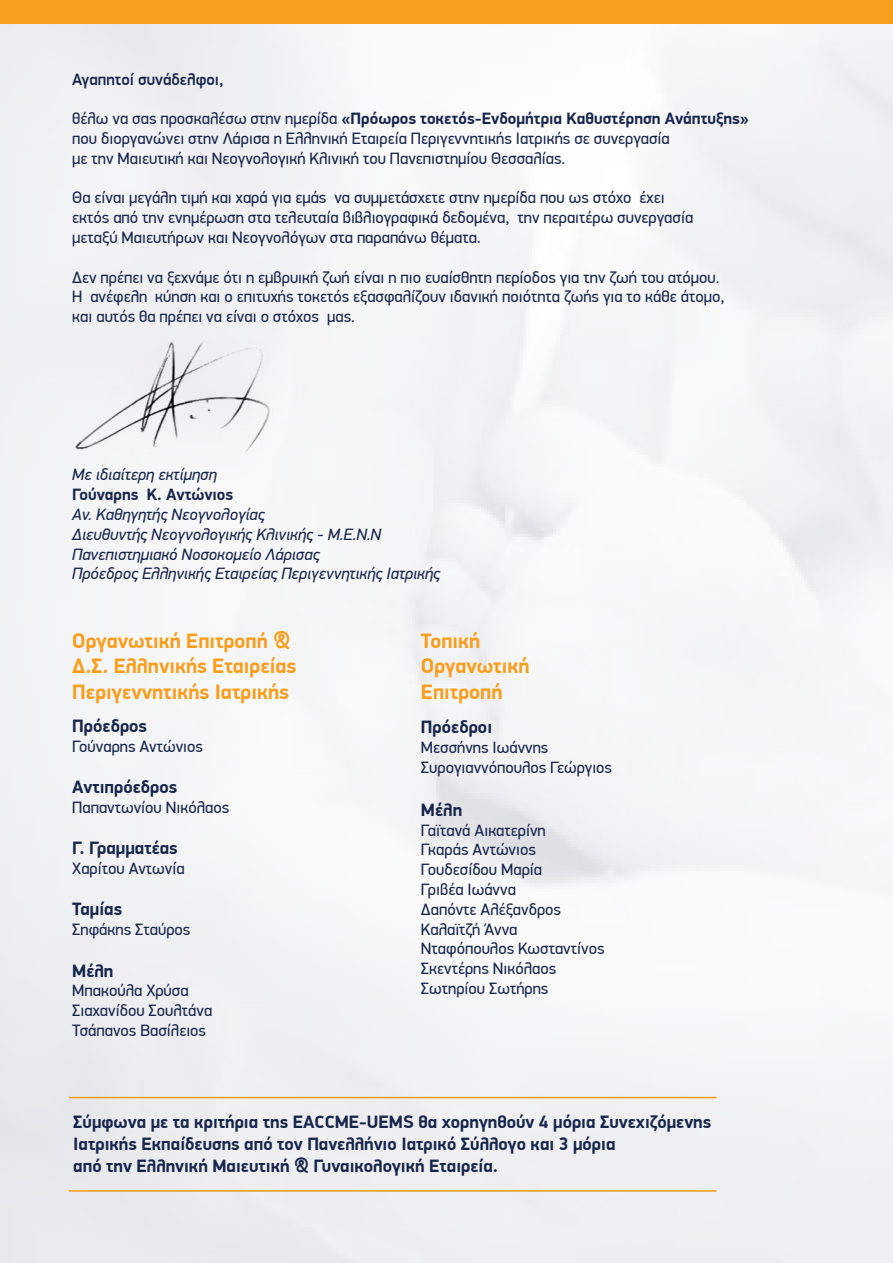
<style>
.page{position:relative;width:893px;height:1263px;background:#fff}
.page>*{position:absolute;margin:0;border:0;box-sizing:border-box;transform-origin:0 0}
.t1{font:700 21px/25.2px "PF Din Display Pro";color:#f99d1c}
.t2{font:700 18px/21.6px "PF Din Display Pro";color:#16254c}
.t3{font:16.5px/19.8px "PF Din Display Pro";color:#16254c}
.t4{font:italic 16.5px/19.8px "PF Din Display Pro";color:#16254c}
.t5{font:500 16.5px "PF Din Display Pro";color:#16254c}
.t6{font:700 16.5px "PF Din Display Pro";color:#16254c}
.s1{font-weight:700}
</style>
<div class="page">
<img style="left:1px;top:23px;width:892px;height:1239px">
<div style="left:0;top:0;width:893px;height:23px;background:#f99d1c"></div>
<img style="left:72px;top:340px;width:200px;height:119px">
<hr style="left:69px;top:1097px;width:647px;height:1px;background:#f99d1c">
<hr style="left:69px;top:1190px;width:647px;height:2px;background:#f99d1c">
<p class="t5" style="left:72px;top:69px;width:153px">Αγαπητοί συνάδελφοι,</p>
<p class="t3" style="left:72px;top:109px;width:678px">θέλω να σας προσκαλέσω στην ημερίδα <span class="s1">«Πρόωρος τοκετός-Ενδομήτρια Καθυστέρηση Ανάπτυξης» </span>που διοργανώνει στην Λάρισα η Ελληνική Εταιρεία Περιγεννητικής Ιατρικής σε συνεργασία<br>με την Μαιευτική και Νεογνολογική Κλινική του Πανεπιστημίου Θεσσαλίας.</p>
<p class="t3" style="left:72px;top:188px;width:622px">Θα είναι μεγάλη τιμή και χαρά για εμάς να συμμετάσχετε στην ημερίδα που ως στόχο έχει εκτός από την ενημέρωση στα τελευταία βιβλιογραφικά δεδομένα, την περαιτέρω συνεργασία μεταξύ Μαιευτήρων και Νεογνολόγων στα παραπάνω θέματα.</p>
<p class="t3" style="left:72px;top:267px;width:654px">Δεν πρέπει να ξεχνάμε ότι η εμβρυική ζωή είναι η πιο ευαίσθητη περίοδος για την ζωή του ατόμου.<br>Η ανέφελη κύηση και ο επιτυχής τοκετός εξασφαλίζουν ιδανική ποιότητα ζωής για το κάθε άτομο, και αυτός θα πρέπει να είναι ο στόχος μας.</p>
<p class="t4" style="left:72px;top:465px;width:146px">Με ιδιαίτερη εκτίμηση</p>
<p class="t6" style="left:72px;top:484px;width:162px">Γούναρης Κ. Αντώνιος</p>
<p class="t4" style="left:72px;top:504px;width:370px">Αν. Καθηγητής Νεογνολογίας<br>Διευθυντής Νεογνολογικής Κλινικής - Μ.Ε.Ν.Ν Πανεπιστημιακό Νοσοκομείο Λάρισας<br>Πρόεδρος Ελληνικής Εταιρείας Περιγεννητικής Ιατρικής</p>
<p class="t1" style="left:72px;top:629px;width:226px">Οργανωτική Επιτροπή &amp;<br>Δ.Σ. Ελληνικής Εταιρείας<br>Περιγεννητικής Ιατρικής</p>
<p class="t1" style="left:421px;top:629px;width:110px">Τοπική<br>Οργανωτική<br>Επιτροπή</p>
<p class="t2" style="left:72px;top:715px;width:76px">Πρόεδρος</p>
<p class="t3" style="left:72px;top:736px;width:132px">Γούναρης Αντώνιος</p>
<p class="t2" style="left:72px;top:776px;width:107px">Αντιπρόεδρος</p>
<p class="t3" style="left:72px;top:797px;width:158px">Παπαντωνίου Νικόλαος</p>
<p class="t2" style="left:72px;top:838px;width:107px">Γ. Γραμματέας</p>
<p class="t3" style="left:72px;top:859px;width:114px">Χαρίτου Αντωνία</p>
<p class="t2" style="left:72px;top:899px;width:51px">Ταμίας</p>
<p class="t3" style="left:72px;top:920px;width:120px">Σηφάκης Σταύρος</p>
<p class="t2" style="left:72px;top:960px;width:43px">Μέλη</p>
<p class="t3" style="left:72px;top:981px;width:142px">Μπακούλα Χρύσα<br>Σιαχανίδου Σουλτάνα<br>Τσάπανος Βασίλειος</p>
<p class="t2" style="left:421px;top:716px;width:73px">Πρόεδροι</p>
<p class="t3" style="left:421px;top:737px;width:193px">Μεσσήνης Ιωάννης<br>Συρογιαννόπουλος Γεώργιος</p>
<p class="t2" style="left:421px;top:799px;width:43px">Μέλη</p>
<p class="t3" style="left:421px;top:820px;width:185px">Γαϊτανά Αικατερίνη<br>Γκαράς Αντώνιος<br>Γουδεσίδου Μαρία<br>Γριβέα Ιωάννα<br>Δαπόντε Αλέξανδρος<br>Καλαϊτζή Άννα<br>Νταφόπουλος Κωσταντίνος<br>Σκεντέρης Νικόλαος<br>Σωτηρίου Σωτήρης</p>
<p class="t2" style="left:73px;top:1112px;width:639px">Σύμφωνα με τα κριτήρια της EACCME-UEMS θα χορηγηθούν 4 μόρια Συνεχιζόμενης<br>Ιατρικής Εκπαίδευσης από τον Πανελλήνιο Ιατρικό Σύλλογο και 3 μόρια<br>από την Ελληνική Μαιευτική &amp; Γυναικολογική Εταιρεία.</p>
</div>
